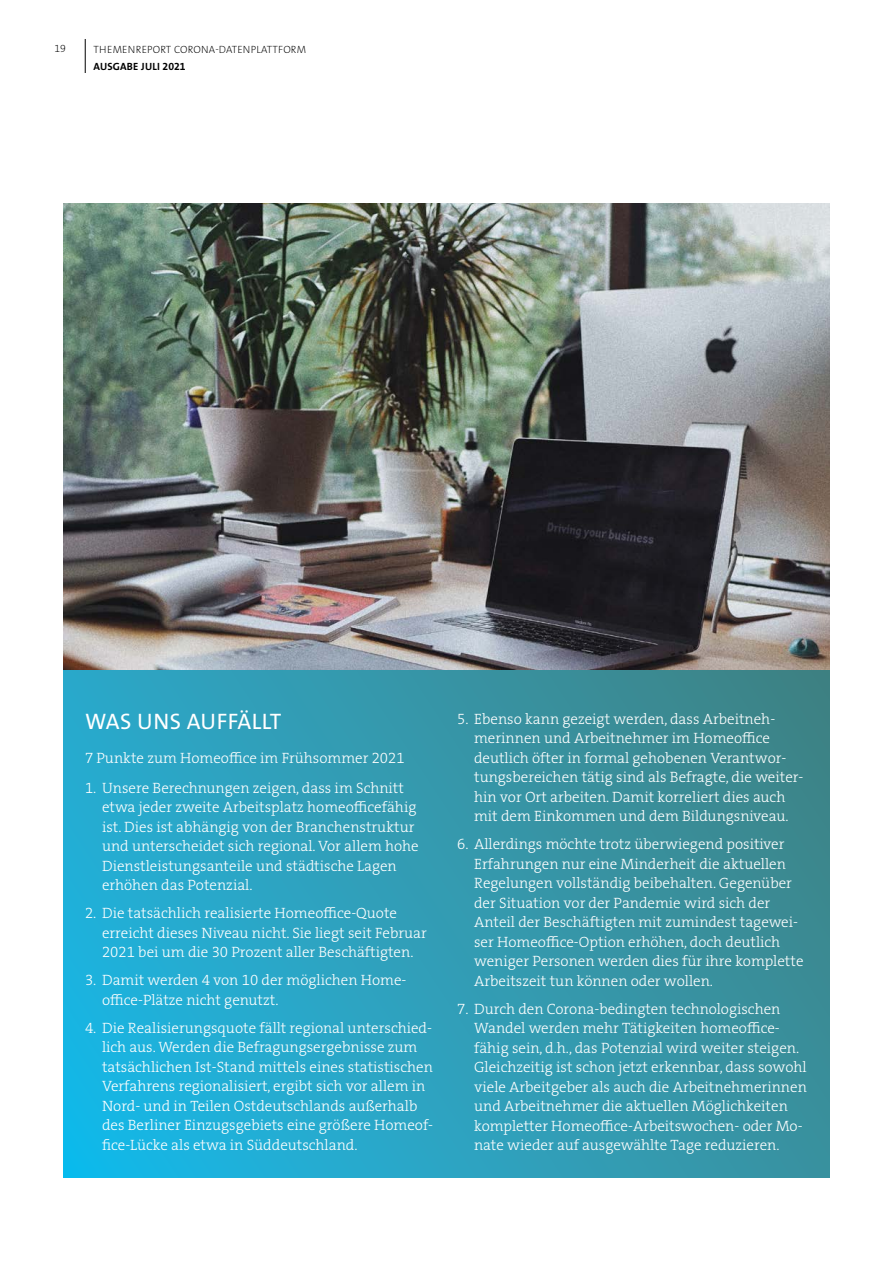
<style>
.page{position:relative;width:893px;height:1263px;background:#fff}
.page>*{position:absolute;margin:0;border:0;box-sizing:border-box;transform-origin:0 0}
.t1{font:22.5px "The Sans Os F";letter-spacing:.02em;color:#fff}
.t2{font:15px/19.5px "The Serif HP3 Lig";color:#fff}
.t3{font:200 10.5px "The Sans Os F";letter-spacing:.02em;color:#000}
.t4{font:700 10.5px "The Sans Os F";letter-spacing:.02em;color:#000}
</style>
<div class="page">
<hr style="left:85px;top:39px;width:1px;height:34px;background:#000">
<svg style="left:64px;top:670px;width:765px;height:508px;background:#309cb4"></svg>
<img style="left:64px;top:203px;width:765px;height:467px">
<p class="t3" style="left:54px;top:42px;width:13px">19</p>
<p class="t3" style="left:94px;top:43px;width:214px">THEMENREPORT CORONA-DATENPLATTFORM</p>
<p class="t4" style="left:94px;top:60px;width:94px">AUSGABE JULI 2021</p>
<h1 class="t1" style="left:85px;top:707px;width:198px">WAS UNS AUFFÄLLT</h1>
<p class="t2" style="left:85px;top:748px;width:321px">7 Punkte zum Homeoffice im Frühsommer 2021</p>
<p class="t2" style="left:102px;top:778px;width:318px;text-indent:-17px">1. Unsere Berechnungen zeigen, dass im Schnitt etwa jeder zweite Arbeitsplatz homeofficefähig ist. Dies ist abhängig von der Branchenstruktur und unterscheidet sich regional. Vor allem hohe Dienstleistungsanteile und städtische Lagen erhöhen das Potenzial.</p>
<p class="t2" style="left:102px;top:903px;width:326px;text-indent:-17px">2. Die tatsächlich realisierte Homeoffice-Quote erreicht dieses Niveau nicht. Sie liegt seit Februar<br>2021 bei um die 30 Prozent aller Beschäftigten.</p>
<p class="t2" style="left:102px;top:970px;width:306px;text-indent:-17px">3. Damit werden 4 von 10 der möglichen Home&shy;office-Plätze nicht genutzt.</p>
<p class="t2" style="left:102px;top:1018px;width:333px;text-indent:-17px">4. Die Realisierungsquote fällt regional unterschied&shy;lich aus. Werden die Befragungsergebnisse zum tatsächlichen Ist-Stand mittels eines statistischen Verfahrens regionalisiert, ergibt sich vor allem in Nord- und in Teilen Ostdeutschlands außerhalb des Berliner Einzugsgebiets eine größere Homeof&shy;fice-Lücke als etwa in Süddeutschland.</p>
<p class="t2" style="left:474px;top:709px;width:331px;text-indent:-17px">5. Ebenso kann gezeigt werden, dass Arbeitneh&shy;merinnen und Arbeitnehmer im Homeoffice deutlich öfter in formal gehobenen Verantwor&shy;tungsbereichen tätig sind als Befragte, die weiter&shy;hin vor Ort arbeiten. Damit korreliert dies auch mit dem Einkommen und dem Bildungsniveau.</p>
<p class="t2" style="left:474px;top:834px;width:331px;text-indent:-17px">6. Allerdings möchte trotz überwiegend positiver Erfahrungen nur eine Minderheit die aktuellen Regelungen vollständig beibehalten. Gegenüber der Situation vor der Pandemie wird sich der Anteil der Beschäftigten mit zumindest tagewei&shy;ser Homeoffice-Option erhöhen, doch deutlich weniger Personen werden dies für ihre komplette Arbeitszeit tun können oder wollen.</p>
<p class="t2" style="left:474px;top:999px;width:334px;text-indent:-17px">7. Durch den Corona-bedingten technologischen Wandel werden mehr Tätigkeiten homeoffice&shy;fähig sein, d.h., das Potenzial wird weiter steigen.<br>Gleichzeitig ist schon jetzt erkennbar, dass sowohl viele Arbeitgeber als auch die Arbeitnehmerinnen und Arbeitnehmer die aktuellen Möglichkeiten kompletter Homeoffice-Arbeitswochen- oder Mo&shy;nate wieder auf ausgewählte Tage reduzieren.</p>
</div>
